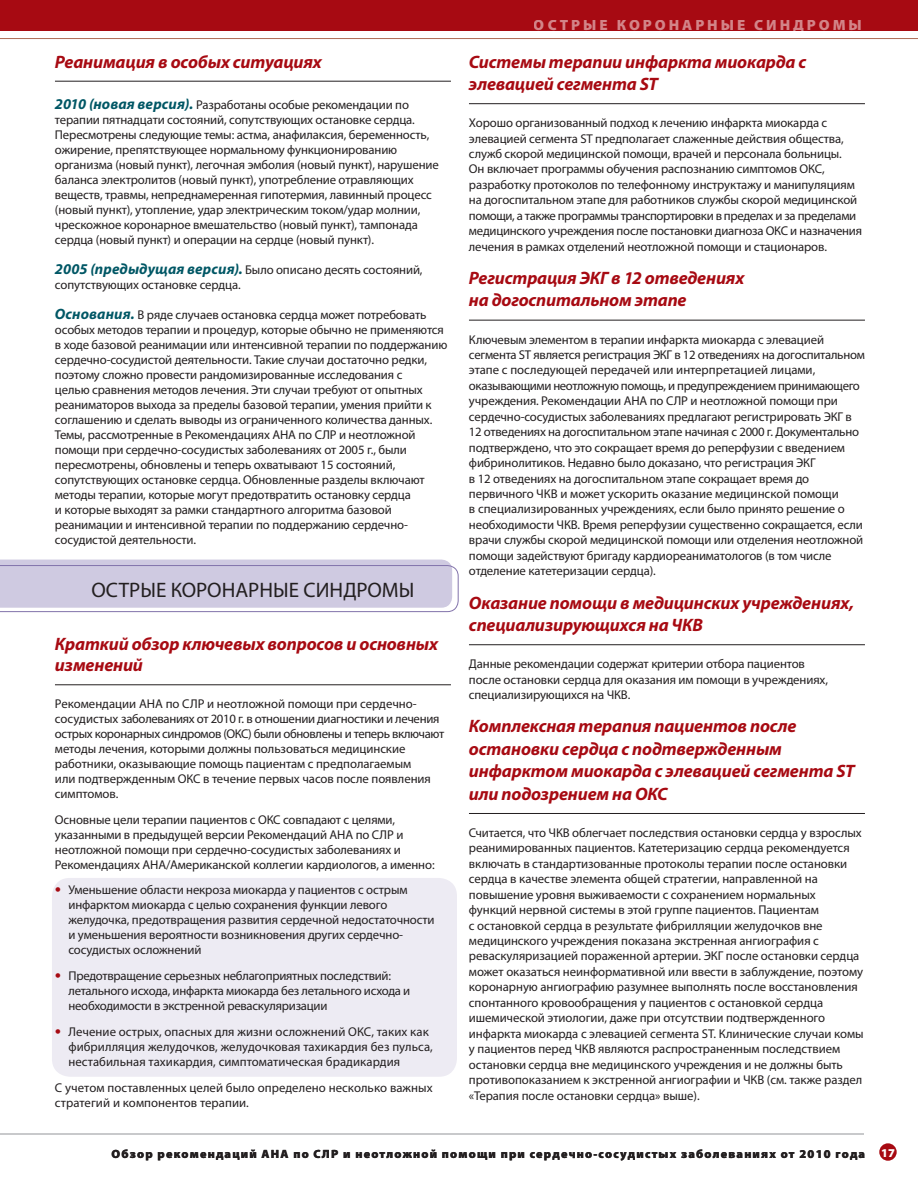
<style>
.page{position:relative;width:918px;height:1188px;background:#fff}
.page>*{position:absolute;margin:0;border:0;box-sizing:border-box;transform-origin:0 0}
.Hd{font:21px "Myriad Pro";color:#231f20}
.Hd_2{font:italic 700 18px/22.5px "Myriad Pro";letter-spacing:-.01em;color:#a70a12}
.t1{font:900 15px "Myriad Pro";letter-spacing:.195em;color:#fff}
.Copy{font:12.75px/15px "Myriad Pro";letter-spacing:-.01em;color:#231f20}
.t2{font:900 12px "Myriad Pro";letter-spacing:.1em;color:#231f20}
.t3{font:900 12px "Myriad Pro";color:#fff}
.s1{font-weight:700;font-style:italic;font-size:15px;color:#005765}
.s2{font-family:"Helvetica Neue LT Std";color:#a70a12}
</style>
<div class="page">
<svg style="left:0;top:560px;width:459px;height:52px;background:#cfcae1"></svg>
<div style="left:52px;top:878px;width:405px;height:199px;background:#edebf3;border-radius:18px"></div>
<hr style="left:0;top:1134px;width:864px;height:1px;background:#939598">
<hr style="left:0;top:38px;width:918px;height:1px;background:#ad6b55">
<div style="left:0;top:0;width:918px;height:30px;background:#a70a12"></div>
<div style="left:879px;top:1143px;width:18px;height:18px;background:#a70a12;border-radius:50%"></div>
<hr style="left:55px;top:81px;width:396px;height:1px;background:#231f20">
<hr style="left:55px;top:685px;width:396px;height:1px;background:#231f20">
<hr style="left:469px;top:103px;width:396px;height:1px;background:#231f20">
<hr style="left:469px;top:320px;width:396px;height:1px;background:#231f20">
<hr style="left:469px;top:644px;width:396px;height:1px;background:#231f20">
<hr style="left:469px;top:813px;width:396px;height:1px;background:#231f20">
<p class="Hd_2" style="left:55px;top:50px;width:268px">Реанимация в особых ситуациях</p>
<p class="Copy" style="left:55px;top:97px;width:385px"><span class="s1">2010 (новая версия).</span> Разработаны особые рекомендации по терапии пятнадцати состояний, сопутствующих остановке сердца.<br>Пересмотрены следующие темы: астма, анафилаксия, беременность, ожирение, препятствующее нормальному функционированию организма (новый пункт), легочная эмболия (новый пункт), нарушение баланса электролитов (новый пункт), употребление отравляющих веществ, травмы, непреднамеренная гипотермия, лавинный процесс (новый пункт), утопление, удар электрическим током/удар молнии, чрескожное коронарное вмешательство (новый пункт), тампонада сердца (новый пункт) и операции на сердце (новый пункт).</p>
<p class="Copy" style="left:55px;top:262px;width:369px"><span class="s1">2005 (предыдущая версия).</span> Было описано десять состояний, сопутствующих остановке сердца.</p>
<p class="Copy" style="left:55px;top:307px;width:394px"><span class="s1">Основания.</span> В ряде случаев остановка сердца может потребовать особых методов терапии и процедур, которые обычно не применяются в ходе базовой реанимации или интенсивной терапии по поддержанию сердечно-сосудистой деятельности. Такие случаи достаточно редки, поэтому сложно провести рандомизированные исследования с<br>целью сравнения методов лечения. Эти случаи требуют от опытных реаниматоров выхода за пределы базовой терапии, умения прийти к соглашению и сделать выводы из ограниченного количества данных.<br>Темы, рассмотренные в Рекомендациях AHA по СЛР и неотложной помощи при сердечно-сосудистых заболеваниях от 2005 г., были пересмотрены, обновлены и теперь охватывают 15 состояний, сопутствующих остановке сердца. Обновленные разделы включают методы терапии, которые могут предотвратить остановку сердца<br>и которые выходят за рамки стандартного алгоритма базовой реанимации и интенсивной терапии по поддержанию сердечно&shy;сосудистой деятельности.</p>
<p class="Hd" style="left:91px;top:577px;width:325px">ОСТРЫЕ КОРОНАРНЫЕ СИНДРОМЫ</p>
<p class="Hd_2" style="left:55px;top:633px;width:385px;line-height:21px">Краткий обзор ключевых вопросов и основных изменений</p>
<p class="Copy" style="left:55px;top:696px;width:391px">Рекомендации AHA по СЛР и неотложной помощи при сердечно&shy;сосудистых заболеваниях от 2010 г. в отношении диагностики и лечения острых коронарных синдромов (ОКС) были обновлены и теперь включают методы лечения, которыми должны пользоваться медицинские работники, оказывающие помощь пациентам с предполагаемым<br>или подтвержденным ОКС в течение первых часов после появления симптомов.</p>
<p class="Copy" style="left:55px;top:812px;width:381px">Основные цели терапии пациентов с ОКС совпадают с целями, указанными в предыдущей версии Рекомендаций AHA по СЛР и неотложной помощи при сердечно-сосудистых заболеваниях и Рекомендациях AHA/Американской коллегии кардиологов, а именно:</p>
<p class="Copy" style="left:68px;top:882px;width:368px;text-indent:-14px"><span class="s2">•</span> Уменьшение области некроза миокарда у пациентов с острым инфарктом миокарда с целью сохранения функции левого желудочка, предотвращения развития сердечной недостаточности и уменьшения вероятности возникновения других сердечно&shy;сосудистых осложнений</p>
<p class="Copy" style="left:68px;top:968px;width:343px;text-indent:-14px"><span class="s2">•</span> Предотвращение серьезных неблагоприятных последствий: летального исхода, инфаркта миокарда без летального исхода и необходимости в экстренной реваскуляризации</p>
<p class="Copy" style="left:68px;top:1024px;width:366px;text-indent:-14px"><span class="s2">•</span> Лечение острых, опасных для жизни осложнений ОКС, таких как фибрилляция желудочков, желудочковая тахикардия без пульса, нестабильная тахикардия, симптоматическая брадикардия</p>
<p class="Copy" style="left:55px;top:1080px;width:379px">С учетом поставленных целей было определено несколько важных стратегий и компонентов терапии.</p>
<p class="t1" style="left:534px;top:15px;width:330px">ОСТРЫЕ КОРОНАРНЫЕ СИНДРОМЫ</p>
<p class="Hd_2" style="left:469px;top:50px;width:339px">Системы терапии инфаркта миокарда с элевацией сегмента ST</p>
<p class="Copy" style="left:469px;top:115px;width:395px;line-height:15.5px">Хорошо организованный подход к лечению инфаркта миокарда с элевацией сегмента ST предполагает слаженные действия общества, служб скорой медицинской помощи, врачей и персонала больницы.<br>Он включает программы обучения распознанию симптомов ОКС, разработку протоколов по телефонному инструктажу и манипуляциям на догоспитальном этапе для работников службы скорой медицинской помощи, а также программы транспортировки в пределах и за пределами медицинского учреждения после постановки диагноза ОКС и назначения лечения в рамках отделений неотложной помощи и стационаров.</p>
<p class="Hd_2" style="left:469px;top:266px;width:277px">Регистрация ЭКГ в 12 отведениях на догоспитальном этапе</p>
<p class="Copy" style="left:469px;top:331px;width:397px;line-height:15.5px">Ключевым элементом в терапии инфаркта миокарда с элевацией сегмента ST является регистрация ЭКГ в 12 отведениях на догоспитальном этапе с последующей передачей или интерпретацией лицами, оказывающими неотложную помощь, и предупреждением принимающего учреждения. Рекомендации AHA по СЛР и неотложной помощи при сердечно-сосудистых заболеваниях предлагают регистрировать ЭКГ в 12 отведениях на догоспитальном этапе начиная с 2000 г. Документально подтверждено, что это сокращает время до реперфузии с введением фибринолитиков. Недавно было доказано, что регистрация ЭКГ<br>в 12 отведениях на догоспитальном этапе сокращает время до первичного ЧКВ и может ускорить оказание медицинской помощи<br>в специализированных учреждениях, если было принято решение о необходимости ЧКВ. Время реперфузии существенно сокращается, если врачи службы скорой медицинской помощи или отделения неотложной помощи задействуют бригаду кардиореаниматологов (в том числе отделение катетеризации сердца).</p>
<p class="Hd_2" style="left:469px;top:591px;width:387px">Оказание помощи в медицинских учреждениях, специализирующихся на ЧКВ</p>
<p class="Copy" style="left:469px;top:656px;width:361px;line-height:15.5px">Данные рекомендации содержат критерии отбора пациентов после остановки сердца для оказания им помощи в учреждениях, специализирующихся на ЧКВ.</p>
<p class="Hd_2" style="left:469px;top:714px;width:387px">Комплексная терапия пациентов после остановки сердца с подтвержденным инфарктом миокарда с элевацией сегмента ST или подозрением на ОКС</p>
<p class="Copy" style="left:469px;top:825px;width:396px;line-height:15.5px">Считается, что ЧКВ облегчает последствия остановки сердца у взрослых реанимированных пациентов. Катетеризацию сердца рекомендуется включать в стандартизованные протоколы терапии после остановки сердца в качестве элемента общей стратегии, направленной на повышение уровня выживаемости с сохранением нормальных функций нервной системы в этой группе пациентов. Пациентам<br>с остановкой сердца в результате фибрилляции желудочков вне медицинского учреждения показана экстренная ангиография с реваскуляризацией пораженной артерии. ЭКГ после остановки сердца может оказаться неинформативной или ввести в заблуждение, поэтому коронарную ангиографию разумнее выполнять после восстановления спонтанного кровообращения у пациентов с остановкой сердца ишемической этиологии, даже при отсутствии подтвержденного инфаркта миокарда с элевацией сегмента ST. Клинические случаи комы у пациентов перед ЧКВ являются распространенным последствием остановки сердца вне медицинского учреждения и не должны быть противопоказанием к экстренной ангиографии и ЧКВ (см. также раздел «Терапия после остановки сердца» выше).</p>
<p class="t2" style="left:111px;top:1146px;width:755px">Обзор рекомендаций AHA по СЛР и неотложной помощи при сердечно-сосудистых заболеваниях от 2010 года</p>
<p class="t3" style="left:881px;top:1145px;width:15px">17</p>
</div>
